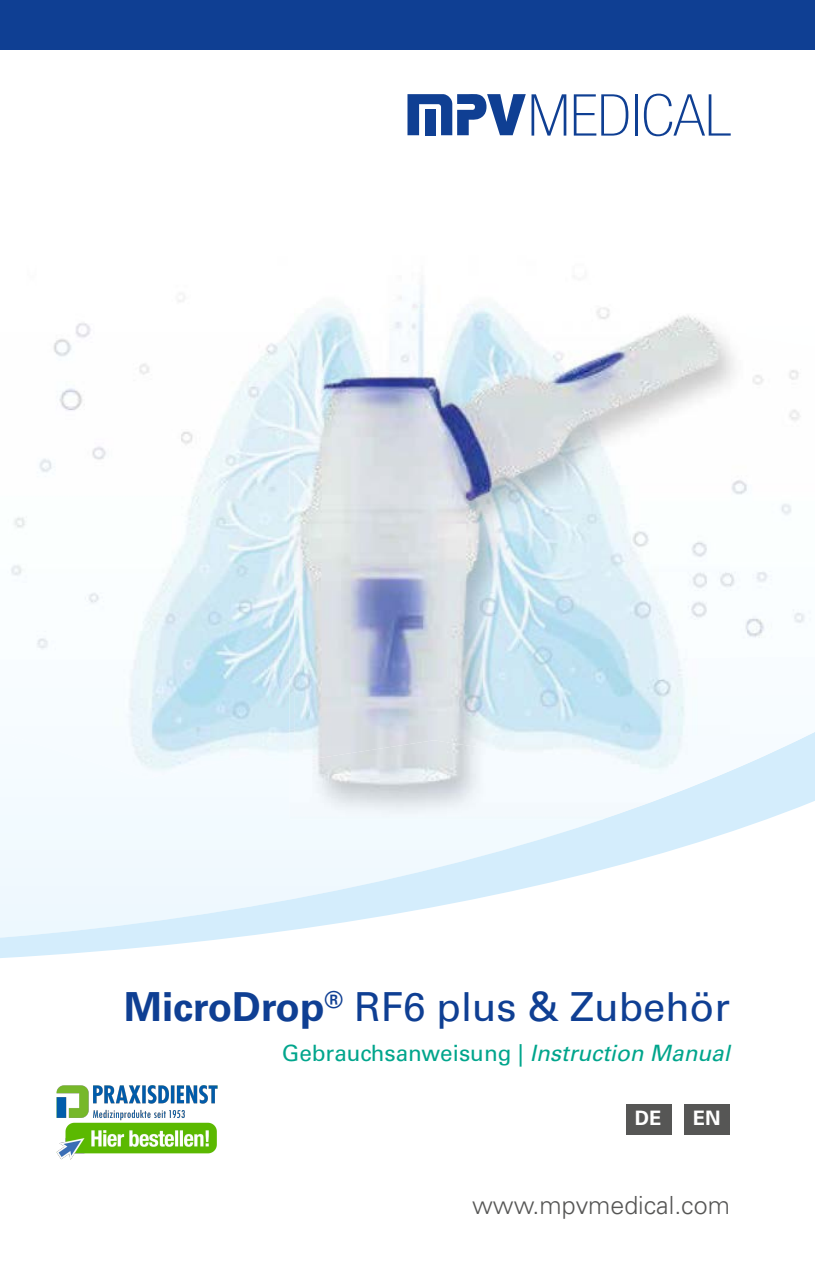
<style>
.page{position:relative;width:815px;height:1276px;background:#fff}
.page>*{position:absolute;margin:0;border:0;box-sizing:border-box;transform-origin:0 0}
.t1{font:40px "Univers LT Pro 55 Roman";color:#0f3f93}
.t2{font:300 25px "Univers LT Pro 45";color:#565655}
.t3{font:22.5px "Univers LT Pro 55 Roman";color:#00a58c}
.t4{font:700 20px "Univers LT Pro 65";color:#fff}
.s1{font-family:"Univers LT Pro 65";font-weight:700}
.s2{font-family:"Univers LT Pro 55";font-style:italic}
</style>
<div class="page">
<svg style="left:0;top:779px;width:815px;height:356px"></svg>
<img style="left:11px;top:296px;width:314px;height:477px">
<img style="left:747px;top:370px;width:58px;height:268px">
<img style="left:747px;top:732px;width:68px;height:57px">
<svg style="left:574px;top:94px;width:54px;height:42px"></svg>
<hr style="left:635px;top:94px;width:2px;height:42px;background:#0f3f93">
<svg style="left:644px;top:94px;width:87px;height:42px"></svg>
<svg style="left:407px;top:94px;width:159px;height:42px"></svg>
<div style="left:626px;top:1103px;width:46px;height:31px;background:#565655"></div>
<div style="left:684px;top:1103px;width:46px;height:31px;background:#565655"></div>
<div style="left:0;top:0;width:815px;height:50px;background:#0f3f93"></div>
<img style="left:290px;top:771px;width:313px;height:48px">
<img style="left:603px;top:783px;width:144px;height:36px">
<img style="left:290px;top:313px;width:457px;height:458px">
<img style="left:730px;top:764px;width:17px;height:19px">
<img style="left:294px;top:308px;width:372px;height:489px">
<img style="left:666px;top:780px;width:64px;height:17px">
<img style="left:294px;top:313px;width:436px;height:467px">
<img style="left:708px;top:771px;width:22px;height:11px">
<img style="left:53px;top:1082px;width:169px;height:78px">
<h1 class="t1" style="left:124px;top:979px;width:607px"><span class="s1">MicroDrop</span><sup>®</sup> RF6 plus &amp; Zubehör</h1>
<p class="t3" style="left:282px;top:1037px;width:450px">Gebrauchsanweisung | <span class="s2">Instruction Manual</span></p>
<p class="t4" style="left:635px;top:1104px;width:28px">DE</p>
<p class="t4" style="left:693px;top:1104px;width:29px">EN</p>
<p class="t2" style="left:472px;top:1188px;width:259px">www.mpvmedical.com</p>
</div>
